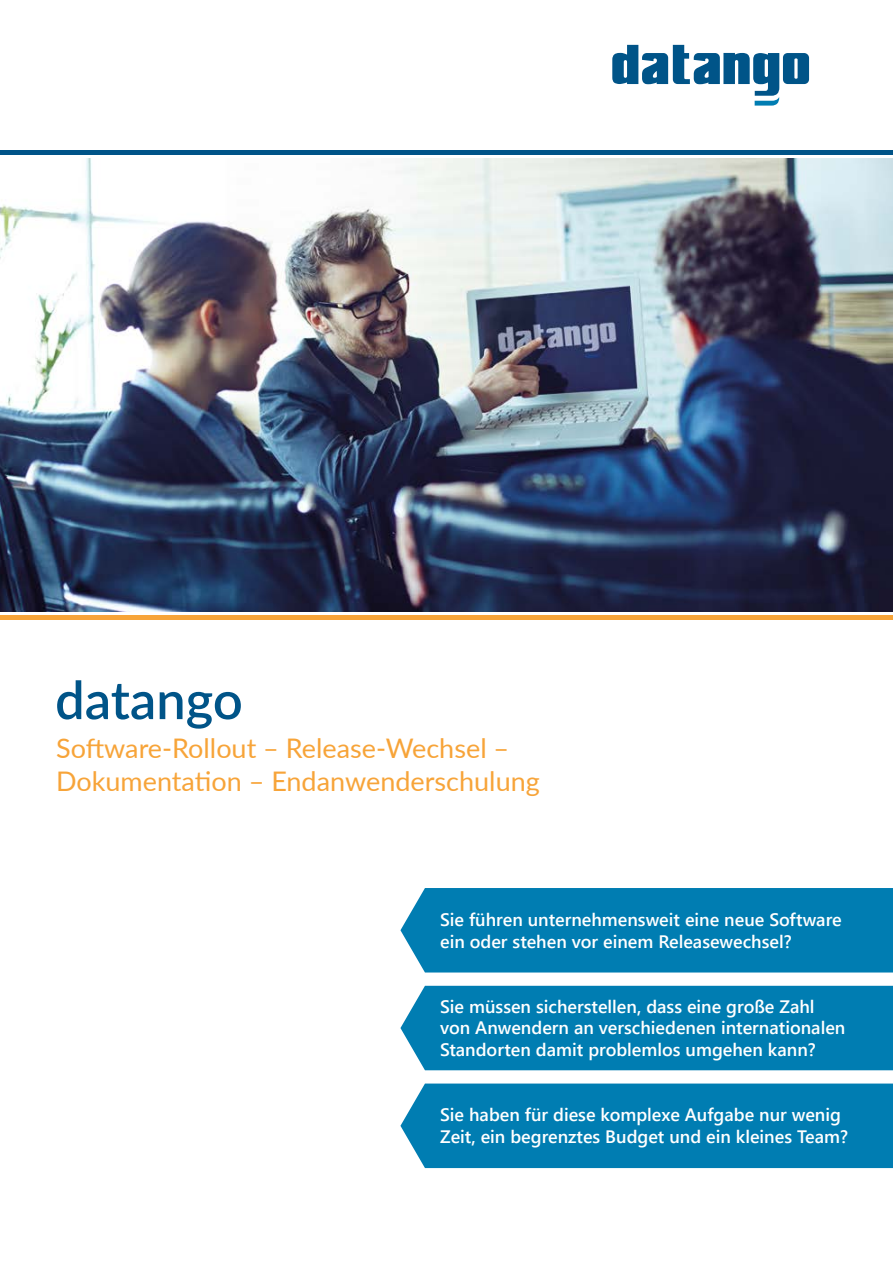
<style>
.page{position:relative;width:893px;height:1263px;background:#fff}
.page>*{position:absolute;margin:0;border:0;box-sizing:border-box;transform-origin:0 0}
.t1{font:600 52.5px "Lato";color:#005488}
.t2{font:27px "Lato";color:#f7a439}
.Startseite_Fragen{font:600 18px/21.6px "Segoe UI";color:#fff}
</style>
<div class="page">
<img style="left:0;top:158px;width:893px;height:453px">
<div style="left:0;top:615px;width:893px;height:5px;background:#f7a439"></div>
<div style="left:400px;top:888px;width:493px;height:84px;background:#007db2"></div>
<div style="left:400px;top:1083px;width:493px;height:85px;background:#007db2"></div>
<div style="left:400px;top:986px;width:493px;height:84px;background:#007db2"></div>
<hr style="left:0;top:150px;width:893px;height:4px;background:#005488">
<svg style="left:612px;top:45px;width:197px;height:61px"></svg>
<p class="t1" style="left:55px;top:662px;width:189px">datango</p>
<p class="t2" style="left:56px;top:729px;width:455px">Software-Rollout – Release-Wechsel –</p>
<p class="t2" style="left:56px;top:762px;width:485px">Dokumentation – Endanwenderschulung</p>
<p class="Startseite_Fragen" style="left:440px;top:908px;width:403px">Sie führen unternehmensweit eine neue Software ein oder stehen vor einem Releasewechsel?</p>
<p class="Startseite_Fragen" style="left:440px;top:995px;width:407px">Sie müssen sicherstellen, dass eine große Zahl von Anwendern an verschiedenen internationalen<br>Standorten damit problemlos umgehen kann?</p>
<p class="Startseite_Fragen" style="left:440px;top:1103px;width:402px">Sie haben für diese komplexe Aufgabe nur wenig</p>
<p class="Startseite_Fragen" style="left:440px;top:1125px;width:410px">Zeit, ein begrenztes Budget und ein kleines Team?</p>
</div>
